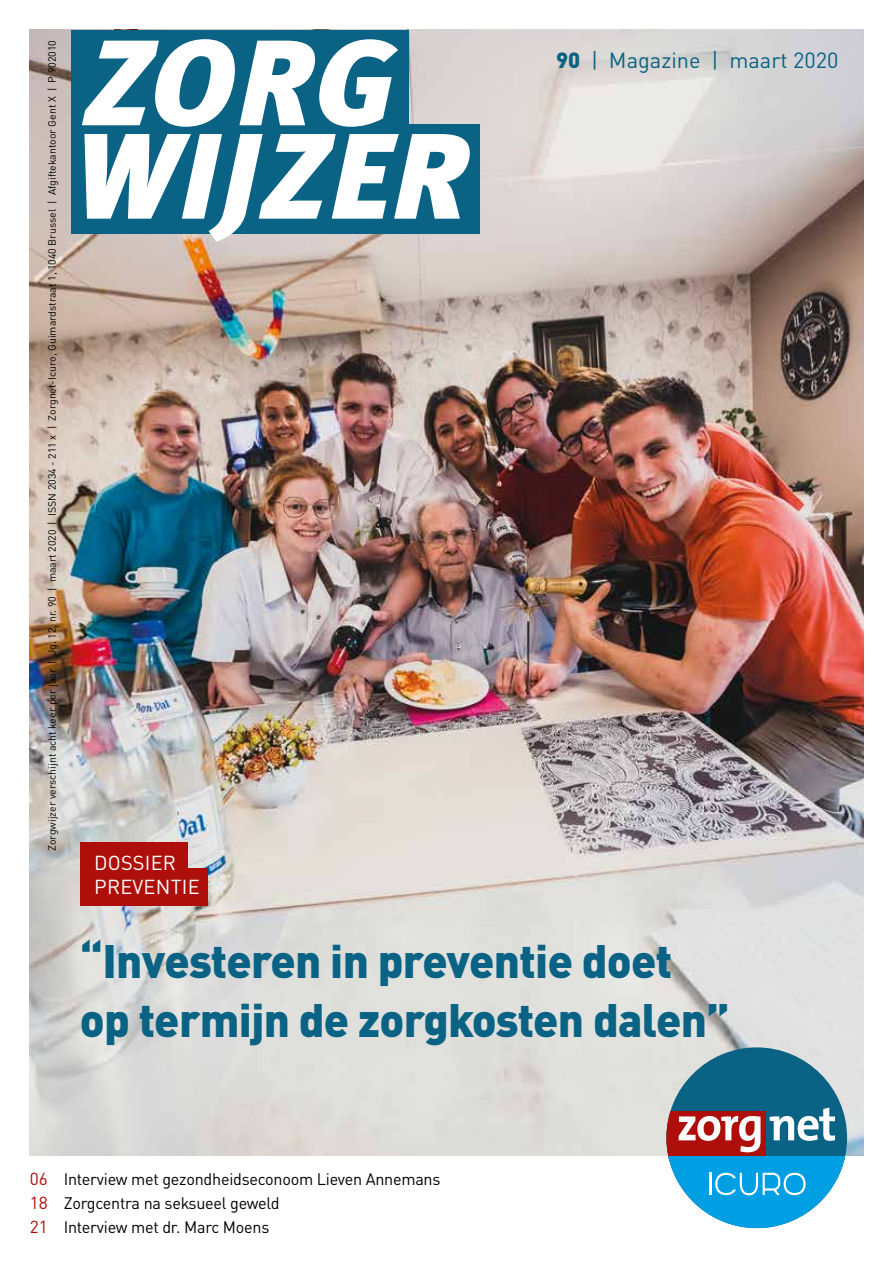
<style>
.page{position:relative;width:893px;height:1263px;background:#fff}
.page>*{position:absolute;margin:0;border:0;box-sizing:border-box;transform-origin:0 0}
.t1{font:900 46.35px/59.1px "DIN Pro";letter-spacing:-.015em;color:#0a6284}
.t2{font:21.75px "DIN Pro";color:#0a6284}
.t3{font:19.95px/24px "DIN Pro";letter-spacing:.01em;color:#fff}
.t4{font:16.5px/23.5px "DIN Pro";letter-spacing:-.015em;color:#000}
.t5{font:300 15px "DIN Pro";color:#000}
.t6{font:10.5px "DIN Pro";color:#000}
.s1{font-weight:900}
.s2{font-size:17.25px;color:#ae0f0a}
</style>
<div class="page">
<img style="left:30px;top:30px;width:833px;height:1126px">
<div style="left:666px;top:1047px;width:181px;height:181px;background:#0a6284;border-radius:50%"></div>
<div style="left:666px;top:1111px;width:99px;height:50px;background:#ae0f0a"></div>
<svg style="left:666px;top:1156px;width:180px;height:72px;fill:#009fe3"></svg>
<svg style="left:770px;top:1107px;width:65px;height:34px"></svg>
<svg style="left:679px;top:1116px;width:81px;height:36px"></svg>
<hr style="left:709px;top:1173px;width:2px;height:22px;background:#fff">
<svg style="left:715px;top:1173px;width:91px;height:22px;background:#3fb6e9"></svg>
<div style="left:71px;top:30px;width:338px;height:109px;background:#0a6284"></div>
<div style="left:71px;top:124px;width:409px;height:109px;background:#0a6284"></div>
<svg style="left:82px;top:39px;width:316px;height:88px"></svg>
<svg style="left:84px;top:134px;width:386px;height:108px"></svg>
<div style="left:80px;top:842px;width:107px;height:38px;background:#ae0f0a"></div>
<div style="left:80px;top:868px;width:127px;height:38px;background:#ae0f0a"></div>
<p class="t6" style="left:44px;top:851px;width:812px;rotate:-90deg">Zorgwijzer verschijnt acht keer per jaar | Jg. 12, nr. 90 | maart 2020 | ISSN 2034 - 211 x | Zorgnet-Icuro, Guimardstraat 1, 1040 Brussel | Afgiftekantoor Gent X | P 902010</p>
<h3 class="t3" style="left:94px;top:849px;width:107px">DOSSIER<br>PREVENTIE</h3>
<h2 class="t2" style="left:556px;top:43px;width:284px"><span class="s1">90</span> | Magazine | maart 2020</h2>
<h1 class="t1" style="left:80px;top:925px;width:651px">“Investeren in preventie doet op termijn de zorgkosten dalen”</h1>
<h3 class="t4" style="left:30px;top:1166px;width:412px"><span class="s2">06</span> Interview met gezondheidseconoom Lieven Annemans<br><span class="s2">18</span> Zorgcentra na seksueel geweld<br><span class="s2">21</span> Interview met dr. Marc Moens</h3>
<h3 class="t5" style="left:51px;top:1198px;width:112px">1 | maart 2020</h3>
</div>
